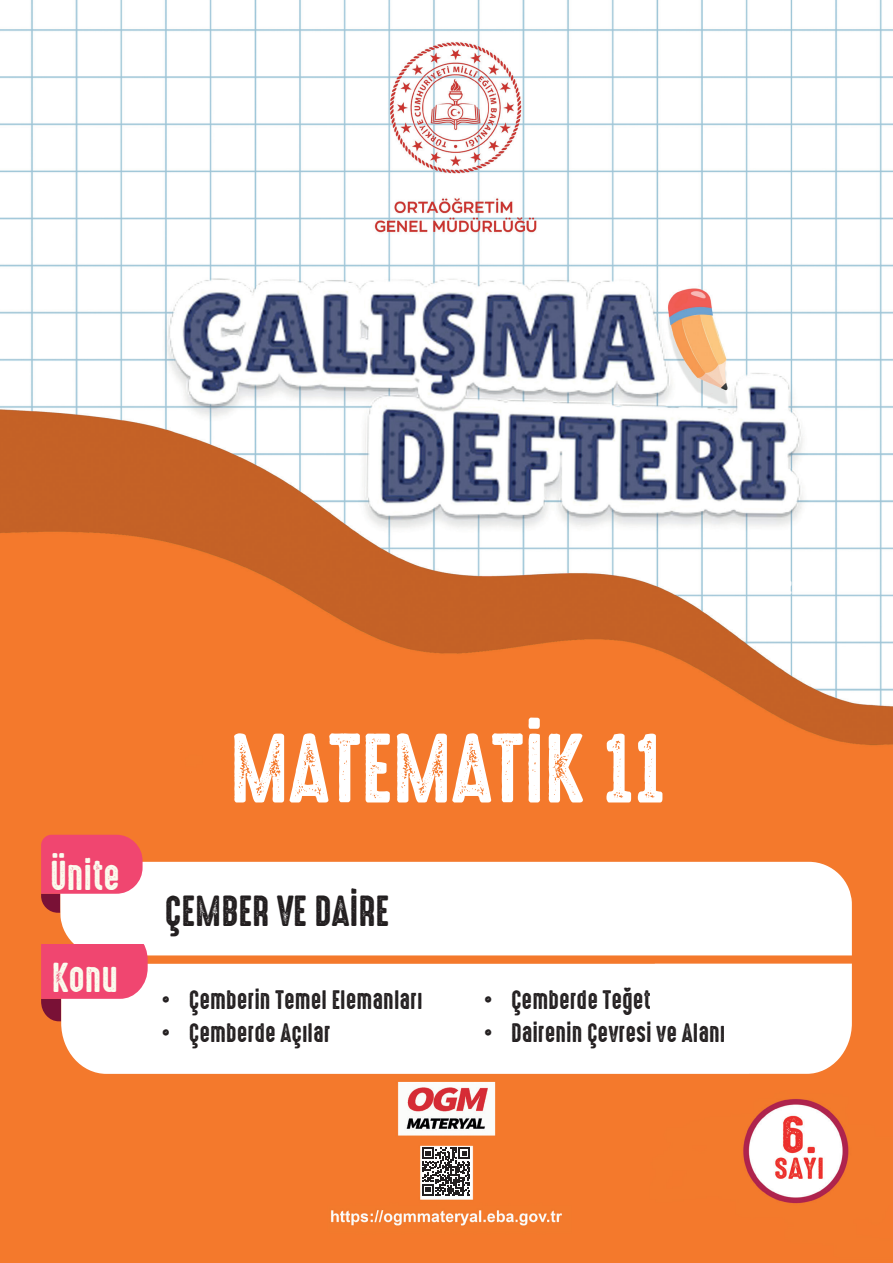
<style>
.page{position:relative;width:893px;height:1263px;background:#fff}
.page>*{position:absolute;margin:0;border:0;box-sizing:border-box;transform-origin:0 0}
.t1{font:88.5px "High Voltage Rough";color:#fff}
.t2{font:39px "High Voltage Rough";color:#231f20}
.body_copy{font:37.5px "High Voltage Rough";color:#fbfcee}
.t3{font:24px "High Voltage Rough";color:#231f20}
</style>
<div class="page">
<img style="left:0;top:0;width:893px;height:1263px">
<svg style="left:422px;top:1148px;width:48px;height:47px"></svg>
<svg style="left:60px;top:862px;width:792px;height:93px"></svg>
<svg style="left:41px;top:835px;width:102px;height:78px"></svg>
<svg style="left:61px;top:964px;width:791px;height:110px"></svg>
<svg style="left:41px;top:944px;width:107px;height:77px"></svg>
<p class="body_copy" style="left:50px;top:847px;width:71px">Ünite</p>
<p class="body_copy" style="left:52px;top:949px;width:68px">Konu</p>
<p class="t1" style="left:230px;top:701px;width:437px">MATEMATİK 11</p>
<p class="t2" style="left:165px;top:881px;width:226px">ÇEMBER VE DAİRE</p>
<p class="t3" style="left:162px;top:981px;width:262px">• Çemberin Temel Elemanları</p>
<p class="t3" style="left:162px;top:1014px;width:170px">• Çemberde Açılar</p>
<p class="t3" style="left:484px;top:981px;width:168px">• Çemberde Teğet</p>
<p class="t3" style="left:484px;top:1014px;width:243px">• Dairenin Çevresi ve Alanı</p>
</div>
